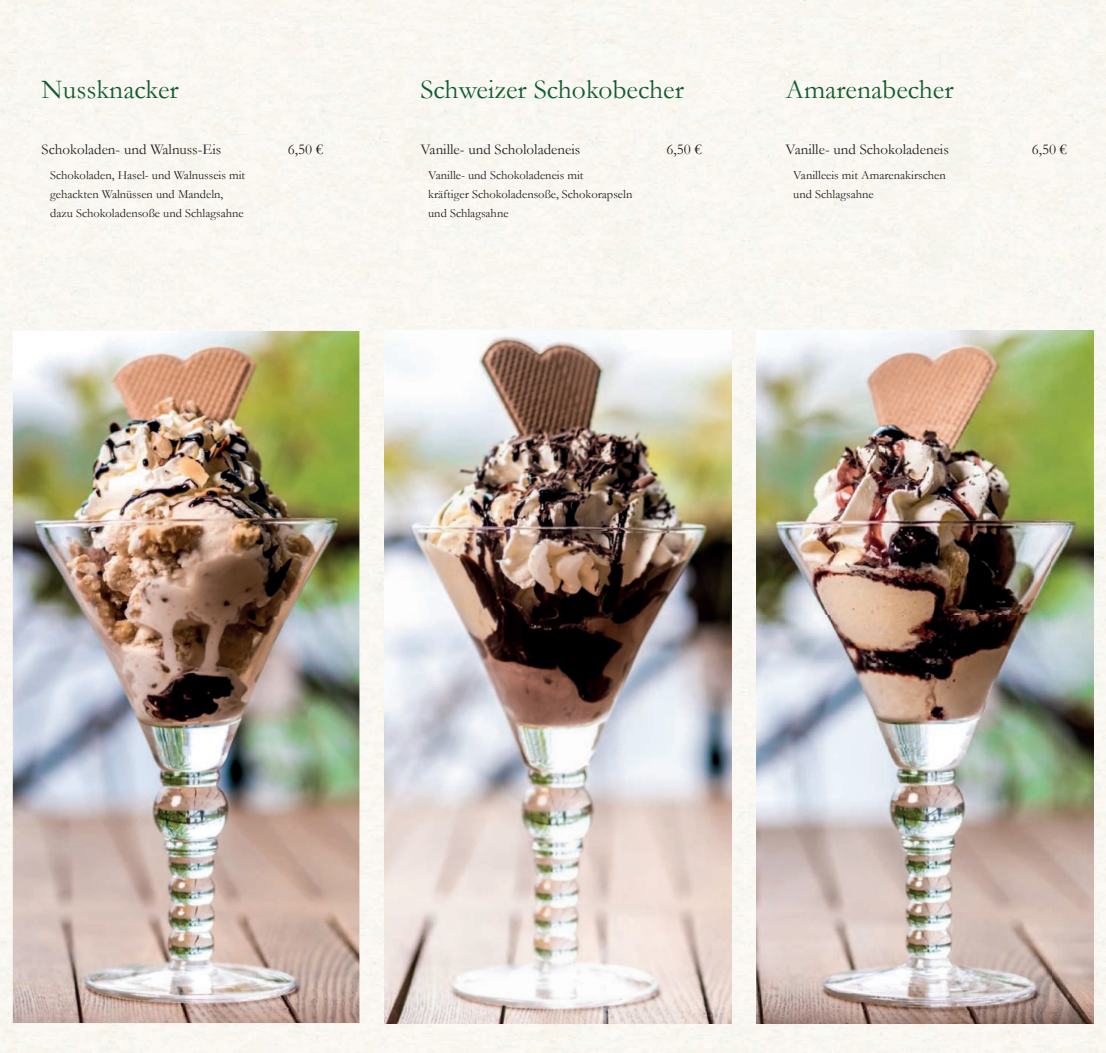
<style>
.page{position:relative;width:1106px;height:1053px;background:#fff}
.page>*{position:absolute;margin:0;border:0;box-sizing:border-box;transform-origin:0 0}
.t1{font:27.5px "Garamond";color:#105c31}
.t2{font:15px "Garamond";color:#231f20}
.t3{font:12.5px/18.8px "Garamond";color:#231f20}
</style>
<div class="page">
<div style="left:0;top:0;width:1106px;height:1052px;background:#f9f7f2"></div>
<img style="left:13px;top:331px;width:346px;height:691px">
<img style="left:385px;top:331px;width:346px;height:691px">
<img style="left:756px;top:331px;width:337px;height:691px">
<h1 class="t1" style="left:42px;top:71px;width:139px">Nussknacker</h1>
<p class="t2" style="left:42px;top:139px;width:181px">Schokoladen- und Walnuss-Eis</p>
<p class="t2" style="left:288px;top:139px;width:37px">6,50 €</p>
<p class="t3" style="left:50px;top:165px;width:197px">Schokoladen, Hasel- und Walnusseis mit gehackten Walnüssen und Mandeln, dazu Schokoladensoße und Schlagsahne</p>
<h1 class="t1" style="left:420px;top:71px;width:265px">Schweizer Schokobecher</h1>
<p class="t2" style="left:420px;top:139px;width:161px">Vanille- und Schololadeneis</p>
<p class="t2" style="left:666px;top:139px;width:37px">6,50 €</p>
<p class="t3" style="left:428px;top:165px;width:206px">Vanille- und Schokoladeneis mit<br>kräftiger Schokoladensoße, Schokorapseln und Schlagsahne</p>
<h1 class="t1" style="left:785px;top:71px;width:170px">Amarenabecher</h1>
<p class="t2" style="left:785px;top:139px;width:165px">Vanille- und Schokoladeneis</p>
<p class="t2" style="left:1031px;top:139px;width:37px">6,50 €</p>
<p class="t3" style="left:793px;top:165px;width:154px">Vanilleeis mit Amarenakirschen und Schlagsahne</p>
</div>
